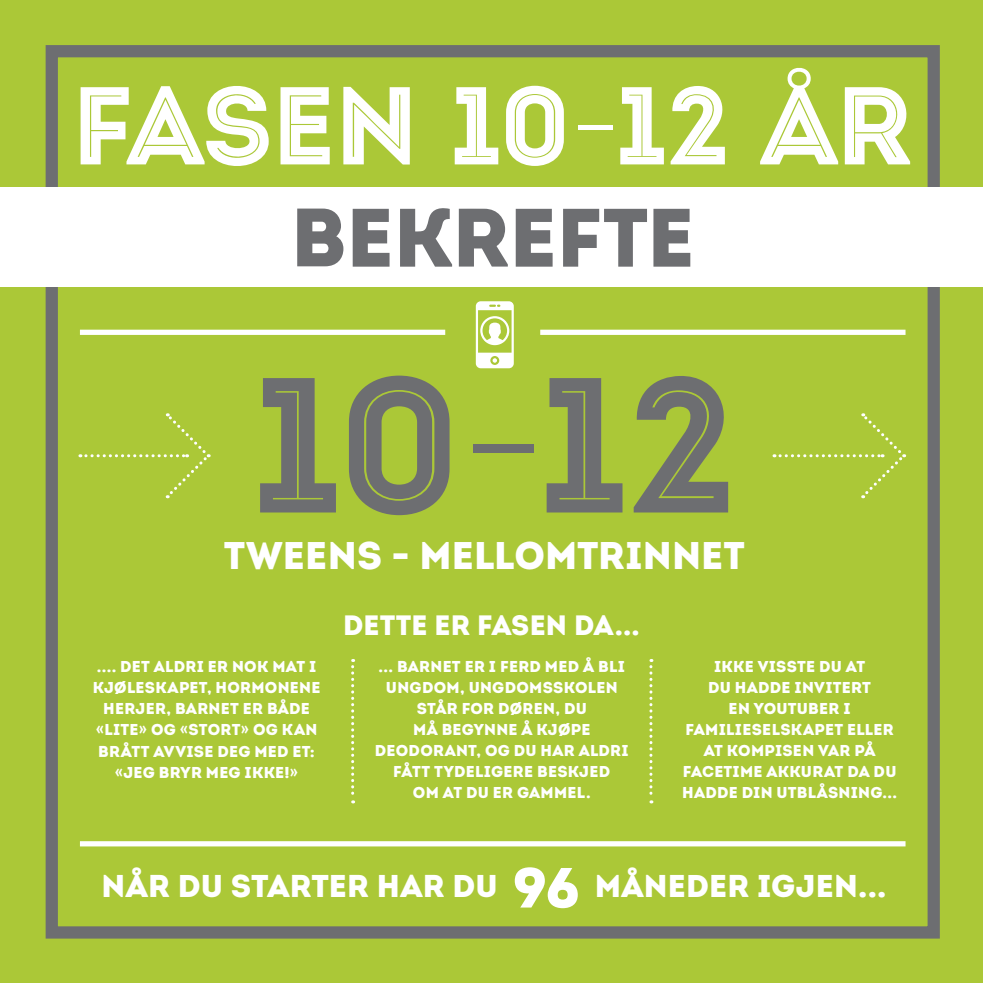
<style>
.page{position:relative;width:983px;height:983px;background:#fff}
.page>*{position:absolute;margin:0;border:0;box-sizing:border-box;transform-origin:0 0}
.t1{font:191.8px "Intro Black Inline Caps";color:#6d6e71}
.t2{font:110.25px "Intro Black Inline Caps";letter-spacing:-.005em;color:#fff}
.t3{font:900 82.6px "Intro";color:#6d6e71}
.t4{font:38.5px "Intro Black Caps";letter-spacing:.005em;color:#fff}
.t5{font:900 31.5px "Intro";letter-spacing:.01em;color:#fff}
.t6{font:900 28px "Intro";color:#fff}
.t7{font:900 15.75px/21px "Intro";letter-spacing:.02em;color:#fff;text-align:center}
.s1{font-size:56px}
</style>
<div class="page">
<div style="left:0;top:0;width:982px;height:982px;background:#abc837"></div>
<div style="left:46px;top:45px;width:893px;height:893px;border:12px solid #6d6e71"></div>
<svg style="left:773px;top:413px;width:132px;height:85px"></svg>
<svg style="left:80px;top:413px;width:130px;height:85px"></svg>
<svg style="left:351px;top:659px;width:3px;height:144px"></svg>
<svg style="left:649px;top:659px;width:3px;height:144px"></svg>
<svg style="left:475px;top:301px;width:38px;height:67px"></svg>
<div style="left:0;top:187px;width:982px;height:99px;background:#fff"></div>
<div style="left:80px;top:841px;width:825px;height:5px;background:#fff"></div>
<div style="left:540px;top:329px;width:365px;height:6px;background:#fff"></div>
<div style="left:80px;top:329px;width:365px;height:6px;background:#fff"></div>
<h2 class="t2" style="left:72px;top:55px;width:842px">FASEN 10-12 ÅR</h2>
<h3 class="t3" style="left:291px;top:183px;width:405px">BEKREFTE</h3>
<h1 class="t1" style="left:250px;top:322px;width:488px">10-12</h1>
<h3 class="t4" style="left:224px;top:530px;width:522px">TWEENS - MELLOMTRINNET</h3>
<h3 class="t6" style="left:343px;top:607px;width:298px">DETTE ER FASEN DA...</h3>
<p class="t7" style="left:93px;top:656px;width:229px">.... DET ALDRI ER NOK MAT I<br>KJØLESKAPET, HORMONENE<br>HERJER, BARNET ER BÅDE «LITE» OG «STORT» OG KAN<br>BRÅTT AVVISE DEG MED ET: «JEG BRYR MEG IKKE!»</p>
<p class="t7" style="left:375px;top:656px;width:255px">... BARNET ER I FERD MED Å BLI<br>UNGDOM, UNGDOMSSKOLEN<br>STÅR FOR DØREN, DU<br>MÅ BEGYNNE Å KJØPE<br>DEODORANT, OG DU HAR ALDRI<br>FÅTT TYDELIGERE BESKJED<br>OM AT DU ER GAMMEL.</p>
<p class="t7" style="left:682px;top:656px;width:216px">IKKE VISSTE DU AT<br>DU HADDE INVITERT<br>EN YOUTUBER I<br>FAMILIESELSKAPET ELLER<br>AT KOMPISEN VAR PÅ<br>FACETIME AKKURAT DA DU<br>HADDE DIN UTBLÅSNING...</p>
<h3 class="t5" style="left:101px;top:864px;width:786px">NÅR DU STARTER HAR DU <span class="s1">96</span> MÅNEDER IGJEN...</h3>
</div>
